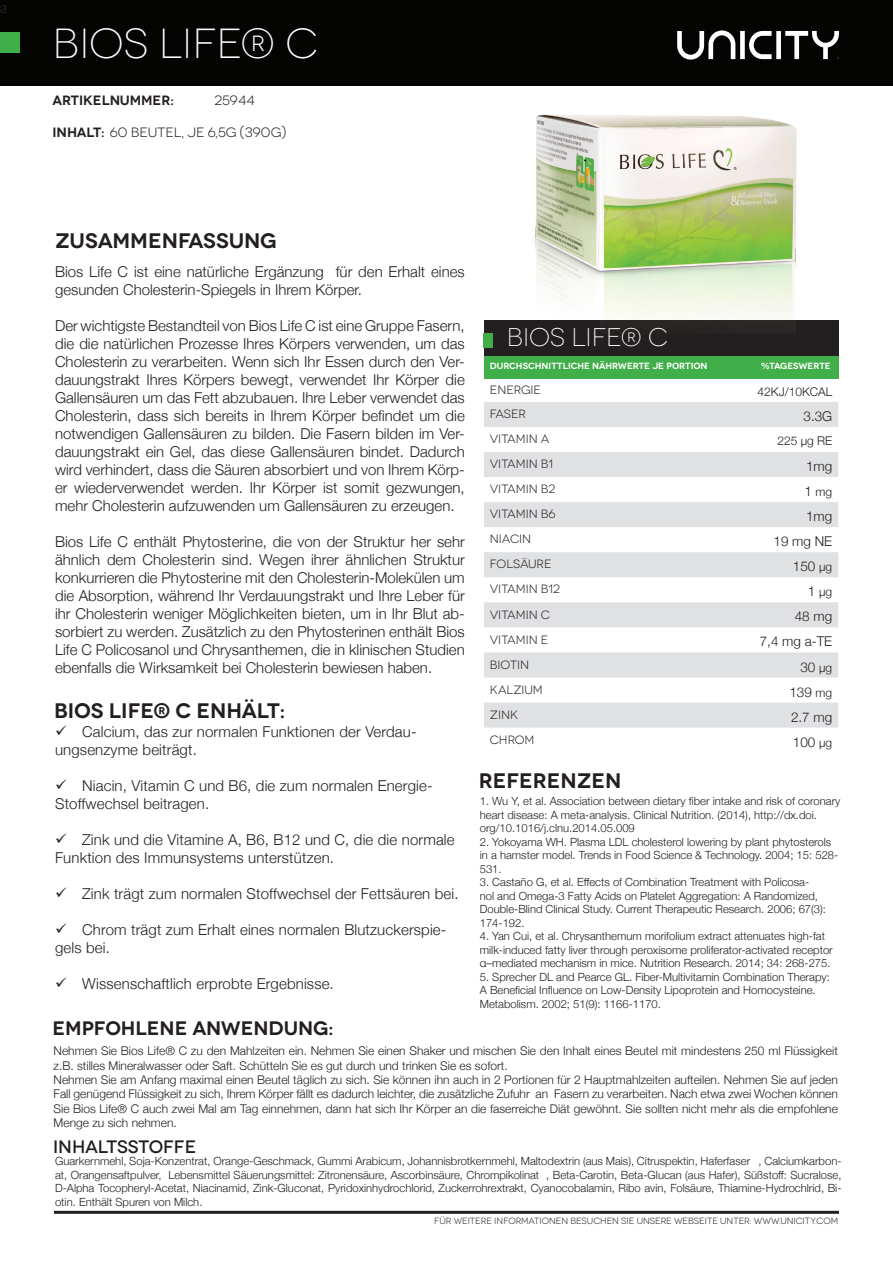
<style>
.page{position:relative;width:893px;height:1263px;background:#fff}
.page>*{position:absolute;margin:0;border:0;box-sizing:border-box;transform-origin:0 0}
.t1{font:300 42px "Novecentowide";color:#fff}
.t2{font:300 25.5px "Novecentowide";color:#fff}
.t3{font:600 21px "Novecentowide";color:#231f20}
.t4{font:600 19.5px "Novecentowide";color:#231f20}
.t5{font:500 18px "Novecentowide";letter-spacing:-.01em;color:#231f20}
.t6{font:18px "Minion Pro";color:#231f20}
.t7{font:300 15px/18px "Helvetica Neue";letter-spacing:.01em;color:#231f20}
.t8{font:300 13.5px "Helvetica Neue";color:#231f20}
.t9{font:13.5px "Novecentowide";color:#231f20}
.t10{font:600 13.5px "Novecentowide";color:#231f20}
.t11{font:300 12px/14.4px "Helvetica Neue";color:#231f20}
.t12{font:12px "Novecentowide";color:#231f20}
.t13{font:300 11.25px/13.5px "Helvetica Neue";color:#231f20}
.t14{font:9px "Novecentowide";color:#231f20}
.t15{font:600 9px "Novecentowide";letter-spacing:-.005em;color:#fff}
.s1{font-weight:600}
.s2{font-size:13.5px}
.s3{font-size:12px}
</style>
<div class="page">
<div style="left:0;top:0;width:892px;height:86px;background:#040503"></div>
<div style="left:0;top:32px;width:19px;height:20px;background:#40ae49"></div>
<div style="left:484px;top:320px;width:354px;height:36px;background:#231f20"></div>
<div style="left:484px;top:356px;width:354px;height:22px;background:#40ae49"></div>
<svg style="left:484px;top:402px;width:354px;height:326px"></svg>
<svg style="left:484px;top:502px;width:354px;height:75px"></svg>
<div style="left:484px;top:333px;width:9px;height:15px;background:#40ae49"></div>
<hr style="left:54px;top:1211px;width:785px;height:3px;background:#231f20">
<img style="left:483px;top:30px;width:356px;height:304px">
<p class="t6" style="left:-1px;top:-5px;width:9px">a</p>
<p class="t1" style="left:53px;top:19px;width:267px">BIOS LIFE® C</p>
<p class="t10" style="left:53px;top:92px;width:123px">ARTIKELNUMMER:</p>
<p class="t9" style="left:215px;top:93px;width:42px">25944</p>
<p class="t9" style="left:53px;top:124px;width:235px"><span class="s1">INHALT:</span> 60 BEUTEL, JE 6,5G (390G)</p>
<p class="t3" style="left:55px;top:228px;width:223px">ZUSAMMENFASSUNG</p>
<p class="t7" style="left:55px;top:262px;width:411px">Bios Life C ist eine natürliche Ergänzung für den Erhalt eines gesunden Cholesterin-Spiegels in Ihrem Körper.</p>
<p class="t7" style="left:55px;top:316px;width:411px;text-align:justify">Der wichtigste Bestandteil von Bios Life C ist eine Gruppe Fasern, die die natürlichen Prozesse Ihres Körpers verwenden, um das Cholesterin zu verarbeiten. Wenn sich Ihr Essen durch den Ver&shy;dauungstrakt Ihres Körpers bewegt, verwendet Ihr Körper die Gallensäuren um das Fett abzubauen. Ihre Leber verwendet das Cholesterin, dass sich bereits in Ihrem Körper befindet um die notwendigen Gallensäuren zu bilden. Die Fasern bilden im Ver&shy;dauungstrakt ein Gel, das diese Gallensäuren bindet. Dadurch wird verhindert, dass die Säuren absorbiert und von Ihrem Körp&shy;er wiederverwendet werden. Ihr Körper ist somit gezwungen, mehr Cholesterin aufzuwenden um Gallensäuren zu erzeugen.</p>
<p class="t7" style="left:55px;top:532px;width:411px;text-align:justify">Bios Life C enthält Phytosterine, die von der Struktur her sehr ähnlich dem Cholesterin sind. Wegen ihrer ähnlichen Struktur konkurrieren die Phytosterine mit den Cholesterin-Molekülen um die Absorption, während Ihr Verdauungstrakt und Ihre Leber für ihr Cholesterin weniger Möglichkeiten bieten, um in Ihr Blut ab&shy;sorbiert zu werden. Zusätzlich zu den Phytosterinen enthält Bios Life C Policosanol und Chrysanthemen, die in klinischen Studien ebenfalls die Wirksamkeit bei Cholesterin bewiesen haben.</p>
<p class="t3" style="left:54px;top:698px;width:233px">BIOS LIFE® C ENHÄLT:</p>
<p class="t7" style="left:55px;top:721px;width:363px">✓ Calcium, das zur normalen Funktionen der Verdau&shy;ungsenzyme beiträgt.</p>
<p class="t7" style="left:55px;top:775px;width:379px">✓ Niacin, Vitamin C und B6, die zum normalen Energie-</p>
<p class="t7" style="left:55px;top:793px;width:156px">Stoffwechsel beitragen.</p>
<p class="t7" style="left:55px;top:829px;width:401px">✓ Zink und die Vitamine A, B6, B12 und C, die die normale<br>Funktion des Immunsystems unterstützen.</p>
<p class="t7" style="left:55px;top:883px;width:405px">✓ Zink trägt zum normalen Stoffwechsel der Fettsäuren bei.</p>
<p class="t7" style="left:55px;top:919px;width:393px">✓ Chrom trägt zum Erhalt eines normalen Blutzuckerspie&shy;gels bei.</p>
<p class="t7" style="left:55px;top:973px;width:280px">✓ Wissenschaftlich erprobte Ergebnisse.</p>
<p class="t4" style="left:53px;top:1017px;width:282px">EMPFOHLENE ANWENDUNG:</p>
<p class="t2" style="left:507px;top:323px;width:162px">BIOS LIFE® C</p>
<p class="t15" style="left:490px;top:361px;width:219px">DURCHSCHNITTLICHE NÄHRWERTE JE PORTION</p>
<p class="t15" style="left:761px;top:361px;width:71px">%TAGESWERTE</p>
<p class="t12" style="left:490px;top:383px;width:53px">ENERGIE</p>
<p class="t11" style="left:758px;top:383px;width:76px">42KJ/10KCAL</p>
<p class="t12" style="left:490px;top:407px;width:38px">FASER</p>
<p class="t8" style="left:803px;top:405px;width:30px">3.3G</p>
<p class="t12" style="left:490px;top:432px;width:61px">VITAMIN A</p>
<p class="t11" style="left:777px;top:432px;width:56px">225 μg RE</p>
<p class="t12" style="left:490px;top:457px;width:65px">VITAMIN B1</p>
<p class="t8" style="left:806px;top:455px;width:28px">1mg</p>
<p class="t12" style="left:490px;top:482px;width:67px">VITAMIN B2</p>
<p class="t11" style="left:804px;top:484px;width:29px"><span class="s2">1</span> mg</p>
<p class="t12" style="left:490px;top:507px;width:67px">VITAMIN B6</p>
<p class="t8" style="left:806px;top:505px;width:28px">1mg</p>
<p class="t12" style="left:490px;top:532px;width:43px">NIACIN</p>
<p class="t8" style="left:773px;top:530px;width:60px">19 mg NE</p>
<p class="t12" style="left:490px;top:557px;width:63px">FOLSÄURE</p>
<p class="t8" style="left:793px;top:556px;width:41px">150 <span class="s3">μg</span></p>
<p class="t12" style="left:490px;top:582px;width:72px">VITAMIN B12</p>
<p class="t11" style="left:808px;top:584px;width:26px"><span class="s2">1</span> μg</p>
<p class="t12" style="left:490px;top:607px;width:62px">VITAMIN C</p>
<p class="t8" style="left:795px;top:606px;width:39px">48 mg</p>
<p class="t12" style="left:490px;top:632px;width:60px">VITAMIN E</p>
<p class="t8" style="left:760px;top:631px;width:74px">7,4 mg a-TE</p>
<p class="t12" style="left:490px;top:657px;width:41px">BIOTIN</p>
<p class="t8" style="left:800px;top:656px;width:33px">30 <span class="s3">μg</span></p>
<p class="t12" style="left:490px;top:683px;width:54px">KALZIUM</p>
<p class="t8" style="left:789px;top:681px;width:44px">139 <span class="s3">mg</span></p>
<p class="t12" style="left:490px;top:708px;width:30px">ZINK</p>
<p class="t8" style="left:791px;top:706px;width:43px">2.7 mg</p>
<p class="t12" style="left:490px;top:733px;width:46px">CHROM</p>
<p class="t8" style="left:793px;top:731px;width:41px">100 <span class="s3">μg</span></p>
<p class="t3" style="left:479px;top:768px;width:144px">REFERENZEN</p>
<p class="t13" style="left:480px;top:794px;width:362px">1. Wu Y, et al. Association between dietary fiber intake and risk of coronary heart disease: A meta-analysis. Clinical Nutrition. (2014), http://dx.doi. org/10.1016/j.clnu.2014.05.009</p>
<p class="t13" style="left:480px;top:834px;width:360px">2. Yokoyama WH. Plasma LDL cholesterol lowering by plant phytosterols in a hamster model. Trends in Food Science &amp; Technology. 2004; 15: 528-<br>531.</p>
<p class="t13" style="left:480px;top:875px;width:348px">3. Castaño G, et al. Effects of Combination Treatment with Policosa&shy;nol and Omega-3 Fatty Acids on Platelet Aggregation: A Randomized, Double-Blind Clinical Study. Current Therapeutic Research. 2006; 67(3):<br>174-192.</p>
<p class="t13" style="left:480px;top:929px;width:355px">4. Yan Cui, et al. Chrysanthemum morifolium extract attenuates high-fat milk-induced fatty liver through peroxisome proliferator-activated receptor α–mediated mechanism in mice. Nutrition Research. 2014; 34: 268-275.</p>
<p class="t13" style="left:480px;top:969px;width:351px">5. Sprecher DL and Pearce GL. Fiber-Multivitamin Combination Therapy:<br>A Beneficial Influence on Low-Density Lipoprotein and Homocysteine.<br>Metabolism. 2002; 51(9): 1166-1170.</p>
<p class="t11" style="left:54px;top:1043px;width:786px">Nehmen Sie Bios Life® C zu den Mahlzeiten ein. Nehmen Sie einen Shaker und mischen Sie den Inhalt eines Beutel mit mindestens 250 ml Flüssigkeit z.B. stilles Mineralwasser oder Saft. Schütteln Sie es gut durch und trinken Sie es sofort.</p>
<p class="t11" style="left:54px;top:1072px;width:786px;text-align:justify">Nehmen Sie am Anfang maximal einen Beutel täglich zu sich. Sie können ihn auch in 2 Portionen für 2 Hauptmahlzeiten aufteilen. Nehmen Sie auf jeden Fall genügend Flüssigkeit zu sich, Ihrem Körper fällt es dadurch leichter, die zusätzliche Zufuhr an Fasern zu verarbeiten. Nach etwa zwei Wochen können Sie Bios Life® C auch zwei Mal am Tag einnehmen, dann hat sich Ihr Körper an die faserreiche Diät gewöhnt. Sie sollten nicht mehr als die empfohlene Menge zu sich nehmen.</p>
<p class="t5" style="left:53px;top:1136px;width:145px">INHALTSSTOFFE</p>
<p class="t13" style="left:55px;top:1154px;width:788px;text-align:justify">Guarkernmehl, Soja-Konzentrat, Orange-Geschmack, Gummi Arabicum, Johannisbrotkernmehl, Maltodextrin (aus Mais), Citruspektin, Haferfaser , Calciumkarbon&shy;at, Orangensaftpulver, Lebensmittel Säuerungsmittel: Zitronensäure, Ascorbinsäure, Chrompikolinat , Beta-Carotin, Beta-Glucan (aus Hafer), Süßstoff: Sucralose, D-Alpha Tocopheryl-Acetat, Niacinamid, Zink-Gluconat, Pyridoxinhydrochlorid, Zuckerrohrextrakt, Cyanocobalamin, Ribo avin, Folsäure, Thiamine-Hydrochlrid, Bi&shy;otin. Enthält Spuren von Milch.</p>
<p class="t14" style="left:434px;top:1215px;width:405px">FÜR WEITERE INFORMATIONEN BESUCHEN SIE UNSERE WEBSEITE UNTER: WWW.UNICITY.COM</p>
</div>
